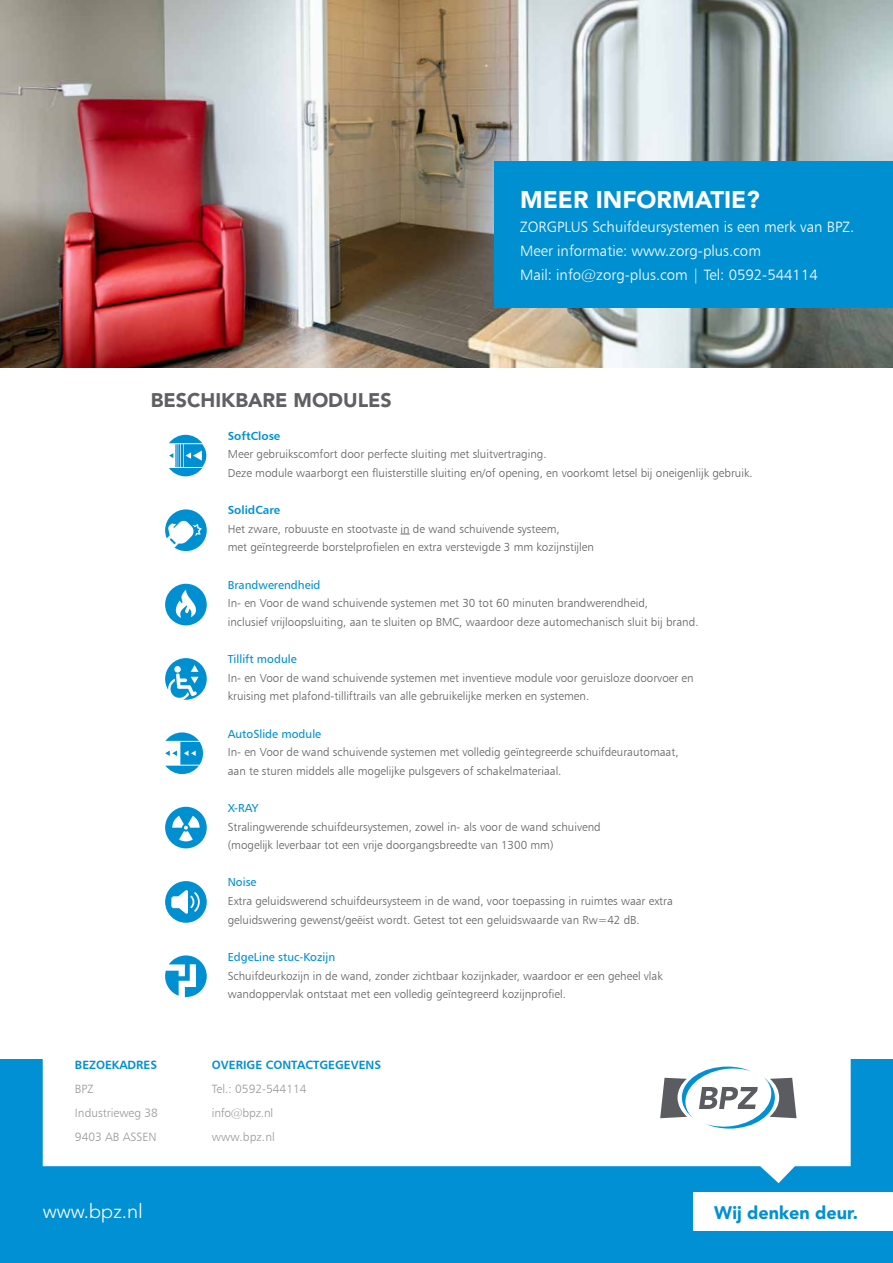
<style>
.page{position:relative;width:893px;height:1263px;background:#fff}
.page>*{position:absolute;margin:0;border:0;box-sizing:border-box;transform-origin:0 0}
.t1{font:900 24px "Avenir LT Std";color:#fff}
.t2{font:300 19.95px "Avenir LT Std";color:#fff}
.t3{font:900 19.65px "Avenir LT Std";color:#615f63}
.t4{font:900 18px "Avenir LT Std";color:#0090d3}
.t5{font:15px/24px "Humanist 777 BT Light B";color:#fff}
.t6{font:12px/24px "Humanist 777 BT Light B";color:#999}
.t7{font:12px "Humanist 777 BT Bold B";color:#0090d3}
.t8{font:11.7px/18.6px "Humanist 777 BT Light B";color:#615f63}
.t9{font:11.7px "Humanist 777 BT Roman B";color:#0090d3}
.t10{font:11.7px "Humanist 777 BT Bold B";color:#0090d3}
</style>
<div class="page">
<div style="left:0;top:1059px;width:893px;height:204px;background:#0090d3"></div>
<div style="left:693px;top:1192px;width:200px;height:38px;background:#fff"></div>
<svg style="left:43px;top:1059px;width:808px;height:124px;background:#daeef8"></svg>
<svg style="left:660px;top:1066px;width:136px;height:62px;background:#c2cdd3"></svg>
<img style="left:0;top:0;width:893px;height:368px">
<svg style="left:165px;top:955px;width:42px;height:42px"></svg>
<svg style="left:165px;top:881px;width:42px;height:42px"></svg>
<svg style="left:165px;top:807px;width:42px;height:41px"></svg>
<svg style="left:165px;top:732px;width:38px;height:42px"></svg>
<svg style="left:165px;top:658px;width:42px;height:42px"></svg>
<svg style="left:165px;top:584px;width:42px;height:41px"></svg>
<svg style="left:165px;top:509px;width:42px;height:42px"></svg>
<div style="left:495px;top:162px;width:398px;height:146px;background:#0090d2"></div>
<svg style="left:169px;top:435px;width:37px;height:41px"></svg>
<h3 class="t3" style="left:151px;top:392px;width:243px">BESCHIKBARE MODULES</h3>
<h1 class="t1" style="left:520px;top:190px;width:241px">MEER INFORMATIE?</h1>
<p class="t5" style="left:520px;top:216px;width:336px">ZORGPLUS Schuifdeursystemen is een merk van BPZ.<br>Meer informatie: www.zorg-plus.com<br>Mail: info@zorg-plus.com | Tel: 0592-544114</p>
<p class="t10" style="left:228px;top:431px;width:54px">SoftClose</p>
<p class="t8" style="left:228px;top:446px;width:526px">Meer gebruikscomfort door perfecte sluiting met sluitvertraging.<br>Deze module waarborgt een fluisterstille sluiting en/of opening, en voorkomt letsel bij oneigenlijk gebruik.</p>
<p class="t7" style="left:75px;top:1059px;width:84px">BEZOEKADRES</p>
<p class="t6" style="left:75px;top:1077px;width:84px">BPZ<br>Industrieweg 38<br>9403 AB ASSEN</p>
<p class="t10" style="left:228px;top:505px;width:54px">SolidCare</p>
<p class="t8" style="left:228px;top:520px;width:368px">Het zware, robuuste en stootvaste in de wand schuivende systeem,<br>met geïntegreerde borstelprofielen en extra verstevigde 3 mm kozijnstijlen</p>
<p class="t9" style="left:228px;top:580px;width:94px">Brandwerendheid</p>
<p class="t8" style="left:228px;top:595px;width:472px">In- en Voor de wand schuivende systemen met 30 tot 60 minuten brandwerendheid,<br>inclusief vrijloopsluiting, aan te sluiten op BMC, waardoor deze automechanisch sluit bij brand.</p>
<p class="t9" style="left:228px;top:654px;width:70px">Tillift module</p>
<p class="t8" style="left:228px;top:669px;width:467px">In- en Voor de wand schuivende systemen met inventieve module voor geruisloze doorvoer en kruising met plafond-tilliftrails van alle gebruikelijke merken en systemen.</p>
<p class="t9" style="left:228px;top:729px;width:95px">AutoSlide module</p>
<p class="t8" style="left:228px;top:744px;width:452px">In- en Voor de wand schuivende systemen met volledig geïntegreerde schuifdeurautomaat, aan te sturen middels alle mogelijke pulsgevers of schakelmateriaal.</p>
<p class="t9" style="left:228px;top:803px;width:32px">X-RAY</p>
<p class="t8" style="left:228px;top:818px;width:374px">Stralingwerende schuifdeursystemen, zowel in- als voor de wand schuivend (mogelijk leverbaar tot een vrije doorgangsbreedte van 1300 mm)</p>
<p class="t9" style="left:228px;top:877px;width:30px">Noise</p>
<p class="t8" style="left:228px;top:893px;width:447px">Extra geluidswerend schuifdeursysteem in de wand, voor toepassing in ruimtes waar extra geluidswering gewenst/geëist wordt. Getest tot een geluidswaarde van Rw=42 dB.</p>
<p class="t9" style="left:228px;top:952px;width:109px">EdgeLine stuc-Kozijn</p>
<p class="t8" style="left:228px;top:967px;width:437px">Schuifdeurkozijn in de wand, zonder zichtbaar kozijnkader, waardoor er een geheel vlak wandoppervlak ontstaat met een volledig geïntegreerd kozijnprofiel.</p>
<p class="t7" style="left:212px;top:1059px;width:171px">OVERIGE CONTACTGEGEVENS</p>
<p class="t6" style="left:212px;top:1077px;width:96px">Tel.: 0592-544114 info@bpz.nl www.bpz.nl</p>
<h2 class="t2" style="left:43px;top:1203px;width:102px">www.bpz.nl</h2>
<h3 class="t4" style="left:714px;top:1205px;width:146px">Wij denken deur.</h3>
</div>
